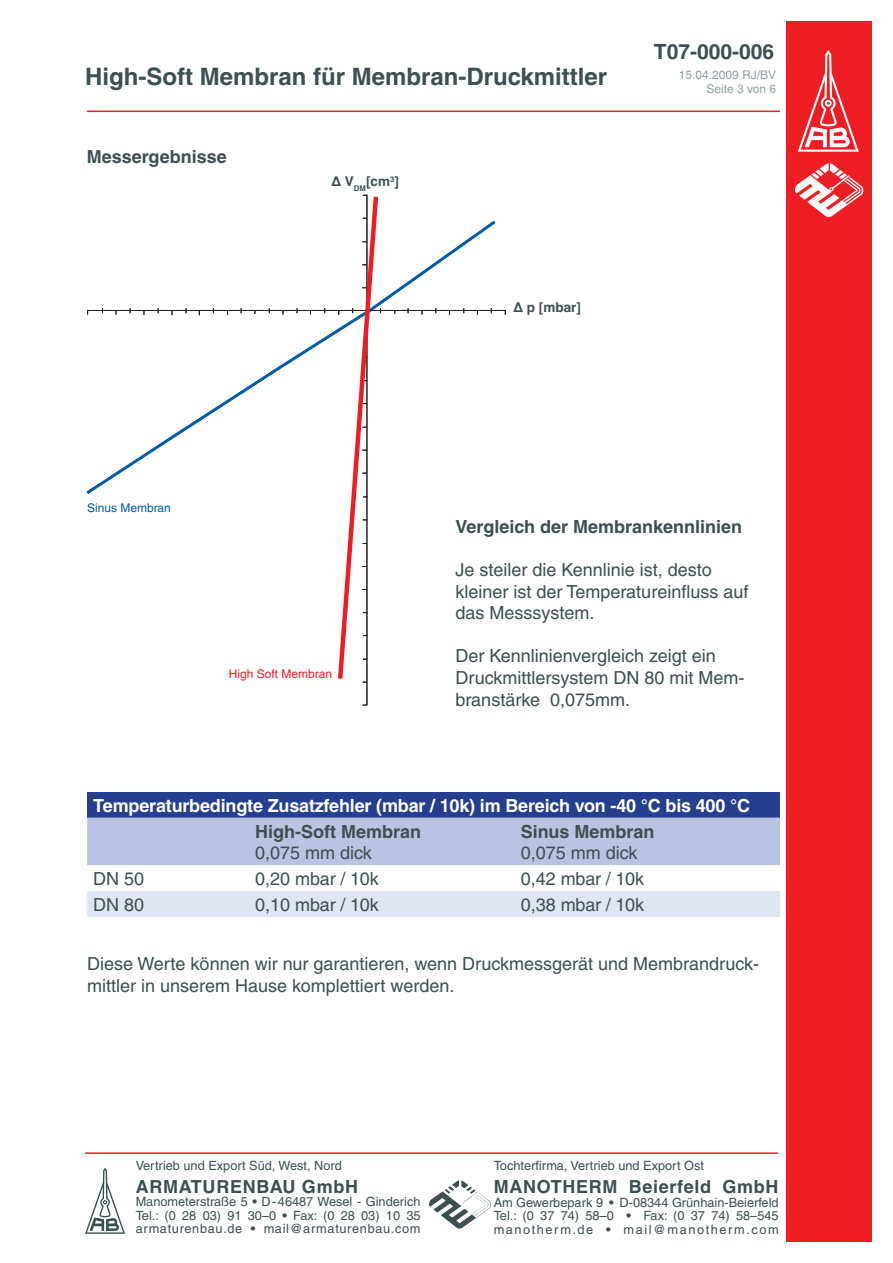
<style>
.page{position:relative;width:893px;height:1263px;background:#fff}
.page>*{position:absolute;margin:0;border:0;box-sizing:border-box;transform-origin:0 0}
.t1{font:700 24px "Helvetica";color:#3d4f51}
.t2{font:700 21px "Helvetica";color:#3d4f51}
.t3{font:18px/21.6px "Helvetica";color:#3d4f51}
.t4{font:700 18px "Helvetica";color:#3d4f51}
.t5{font:700 18px "Helvetica";letter-spacing:-.01em;color:#fff}
.t6{font:700 18px "Helvetica";letter-spacing:.04em;color:#3d4f51}
.t7{font:700 13.5px "Helvetica";color:#3d4f51}
.t8{font:12.75px/13.5px "Helvetica";color:#3d4f51;text-align:justify}
.t9{font:12px/14.4px "Helvetica";color:#90a0a3;text-align:right}
.t10{font:12px "Helvetica";color:#ee1d23}
.t11{font:12px "Helvetica";color:#015aaa}
.s1{font-family:"Arial"}
.s2{font-weight:700}
</style>
<div class="page">
<svg style="left:85px;top:1167px;width:40px;height:67px"></svg>
<svg style="left:428px;top:1180px;width:63px;height:49px"></svg>
<hr style="left:85px;top:1152px;width:693px;height:2px;background:#ee1d23">
<div style="left:787px;top:21px;width:85px;height:1221px;background:#ee1d23"></div>
<svg style="left:798px;top:50px;width:61px;height:102px"></svg>
<svg style="left:795px;top:163px;width:69px;height:54px"></svg>
<hr style="left:87px;top:111px;width:693px;height:1px;background:#ee1d23">
<div style="left:87px;top:792px;width:693px;height:25px;background:#253f8e"></div>
<div style="left:87px;top:817px;width:693px;height:48px;background:#bac4e2"></div>
<div style="left:87px;top:891px;width:693px;height:26px;background:#e0e5f3"></div>
<svg style="left:86px;top:220px;width:410px;height:274px"></svg>
<hr style="left:366px;top:195px;width:1px;height:510px;background:#231f20">
<hr style="left:87px;top:310px;width:419px;height:1px;background:#231f20">
<svg style="left:335px;top:194px;width:46px;height:489px"></svg>
<p class="t2" style="left:654px;top:39px;width:122px">T07-000-006</p>
<h1 class="t1" style="left:85px;top:61px;width:524px">High-Soft Membran für Membran-Druckmittler</h1>
<p class="t9" style="left:679px;top:67px;width:99px">15.04.2009 RJ/BV<br>Seite 3 von 6</p>
<p class="t4" style="left:87px;top:145px;width:141px">Messergebnisse</p>
<p class="t7" style="left:331px;top:173px;width:69px"><span class="s1">Δ</span> V<sub>DM</sub>[cm<sup>3</sup>]</p>
<p class="t7" style="left:513px;top:299px;width:69px"><span class="s1">Δ</span> p [mbar]</p>
<p class="t11" style="left:87px;top:501px;width:85px">Sinus Membran</p>
<p class="t10" style="left:229px;top:667px;width:105px">High Soft Membran</p>
<p class="t4" style="left:455px;top:515px;width:288px">Vergleich der Membrankennlinien</p>
<p class="t3" style="left:455px;top:559px;width:294px">Je steiler die Kennlinie ist, desto kleiner ist der Temperatureinfluss auf das Messsystem.</p>
<p class="t3" style="left:455px;top:645px;width:290px">Der Kennlinienvergleich zeigt ein<br>Druckmittlersystem DN 80 mit Mem&shy;branstärke 0,075mm.</p>
<p class="t5" style="left:93px;top:794px;width:658px">Temperaturbedingte Zusatzfehler (mbar / 10k) im Bereich von -40 °C bis 400 °C</p>
<p class="t4" style="left:255px;top:820px;width:167px">High-Soft Membran</p>
<p class="t3" style="left:255px;top:842px;width:118px">0,075 mm dick</p>
<p class="t4" style="left:521px;top:820px;width:135px">Sinus Membran</p>
<p class="t3" style="left:521px;top:842px;width:118px">0,075 mm dick</p>
<p class="t3" style="left:93px;top:868px;width:53px">DN 50</p>
<p class="t3" style="left:255px;top:868px;width:125px">0,20 mbar / 10k</p>
<p class="t3" style="left:521px;top:868px;width:125px">0,42 mbar / 10k</p>
<p class="t3" style="left:93px;top:894px;width:53px">DN 80</p>
<p class="t3" style="left:255px;top:894px;width:125px">0,10 mbar / 10k</p>
<p class="t3" style="left:521px;top:894px;width:125px">0,38 mbar / 10k</p>
<p class="t3" style="left:87px;top:953px;width:673px">Diese Werte können wir nur garantieren, wenn Druckmessgerät und Membrandruck&shy;mittler in unserem Hause komplettiert werden.</p>
<p class="t8" style="left:136px;top:1159px;width:208px">Vertrieb und Export Süd, West, Nord</p>
<p class="t6" style="left:136px;top:1176px;width:224px">ARMATURENBAU GmbH</p>
<p class="t8" style="left:136px;top:1195px;width:286px">Manometerstraße 5 <span class="s2">•</span> D-46487 Wesel - Ginderich Tel.: (0 28 03) 91 30–0 <span class="s2">•</span> Fax: (0 28 03) 10 35 armaturenbau.de <span class="s2">•</span> mail@armaturenbau.com</p>
<p class="t8" style="left:494px;top:1159px;width:212px">Tochterfirma, Vertrieb und Export Ost</p>
<p class="t6" style="left:494px;top:1176px;width:286px">MANOTHERM Beierfeld GmbH</p>
<p class="t8" style="left:494px;top:1196px;width:286px">Am Gewerbepark 9 <span class="s2">•</span> D-08344 Grünhain-Beierfeld Tel.: (0 37 74) 58–0 <span class="s2">•</span> Fax: (0 37 74) 58–545 manotherm.de <span class="s2">•</span> mail@manotherm.com</p>
</div>
